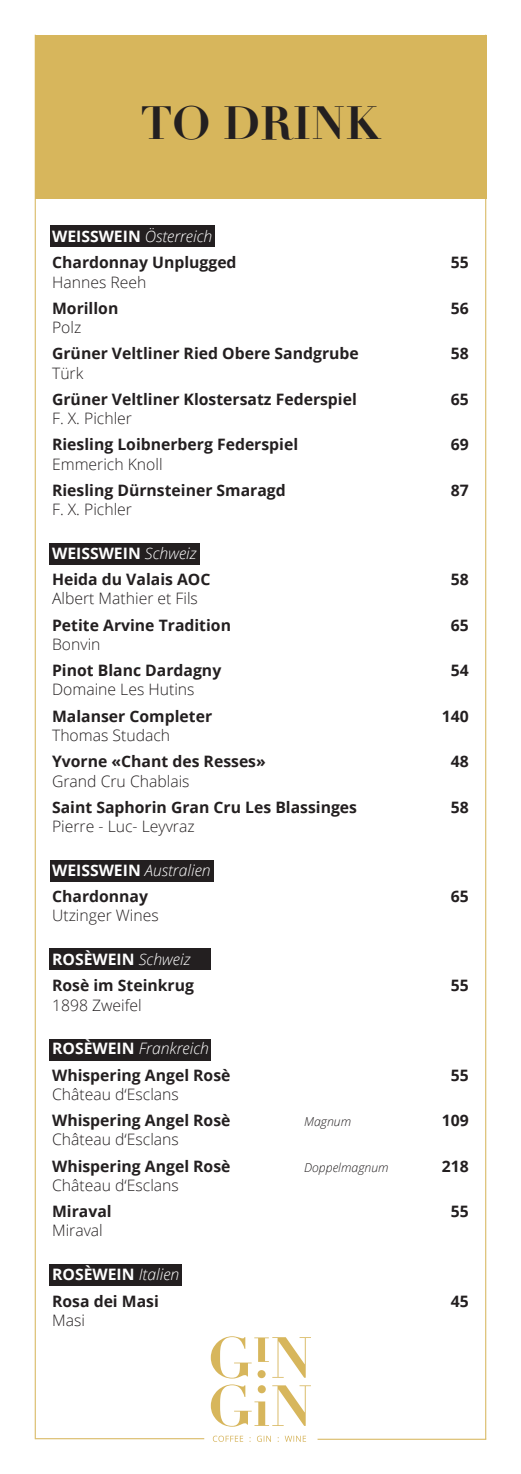
<style>
.page{position:relative;width:521px;height:1474px;background:#fff}
.page>*{position:absolute;margin:0;border:0;box-sizing:border-box;transform-origin:0 0}
.t1{font:700 45.5px "Didot";color:#231f20}
.t2{font:700 15.75px/26.2px "Open Sans";color:#231f20}
.t3{font:300 15.75px "Open Sans";color:#231f20}
.t4{font:italic 300 15.75px/26.2px "Open Sans";color:#fff}
.t5{font:italic 300 12.25px "Open Sans";color:#231f20}
.s1{color:#fff}
.s2{font-weight:300;font-style:italic;color:#fff}
.s3{font-weight:700;font-style:normal}
.s4{font-weight:700;font-style:normal;color:#231f20}
</style>
<div class="page">
<div style="left:50px;top:1038px;width:161px;height:22px;background:#231f20"></div>
<div style="left:50px;top:948px;width:161px;height:22px;background:#231f20"></div>
<div style="left:50px;top:860px;width:163px;height:22px;background:#231f20"></div>
<div style="left:50px;top:543px;width:150px;height:21px;background:#231f20"></div>
<div style="left:50px;top:225px;width:164px;height:22px;background:#231f20"></div>
<svg style="left:211px;top:1384px;width:99px;height:42px"></svg>
<svg style="left:211px;top:1336px;width:99px;height:42px"></svg>
<svg style="left:213px;top:1435px;width:93px;height:6px"></svg>
<hr style="left:485px;top:35px;width:1px;height:1404px;background:#d7b65c">
<hr style="left:35px;top:35px;width:1px;height:1404px;background:#d7b65c">
<hr style="left:36px;top:1438px;width:168px;height:1px;background:#d7b65c">
<hr style="left:317px;top:1438px;width:169px;height:1px;background:#d7b65c">
<div style="left:35px;top:35px;width:451px;height:163px;background:#d7b65c"></div>
<div style="left:50px;top:1263px;width:132px;height:22px;background:#231f20"></div>
<h1 class="t1" style="left:140px;top:94px;width:242px">TO DRINK</h1>
<p class="t2" style="left:52px;top:223px;width:186px"><span class="s1">WEISSWEIN</span> <span class="s2">Österreich<br></span>Chardonnay Unplugged</p>
<p class="t2" style="left:451px;top:249px;width:19px">55</p>
<p class="t3" style="left:52px;top:271px;width:96px">Hannes Reeh</p>
<p class="t2" style="left:52px;top:294px;width:68px">Morillon</p>
<p class="t2" style="left:451px;top:294px;width:19px">56</p>
<p class="t3" style="left:52px;top:316px;width:31px">Polz</p>
<p class="t2" style="left:52px;top:340px;width:308px">Grüner Veltliner Ried Obere Sandgrube</p>
<p class="t2" style="left:451px;top:340px;width:19px">58</p>
<p class="t3" style="left:52px;top:362px;width:33px">Türk</p>
<p class="t2" style="left:52px;top:385px;width:306px">Grüner Veltliner Klostersatz Federspiel</p>
<p class="t2" style="left:451px;top:385px;width:19px">65</p>
<p class="t3" style="left:52px;top:407px;width:81px">F. X. Pichler</p>
<p class="t2" style="left:52px;top:431px;width:248px">Riesling Loibnerberg Federspiel</p>
<p class="t2" style="left:451px;top:431px;width:19px">69</p>
<p class="t3" style="left:52px;top:453px;width:112px">Emmerich Knoll</p>
<p class="t2" style="left:52px;top:476px;width:235px">Riesling Dürnsteiner Smaragd</p>
<p class="t2" style="left:451px;top:476px;width:19px">87</p>
<p class="t3" style="left:52px;top:498px;width:81px">F. X. Pichler</p>
<p class="t2" style="left:52px;top:539px;width:160px"><span class="s1">WEISSWEIN</span> <span class="s2">Schweiz<br></span>Heida du Valais AOC</p>
<p class="t2" style="left:451px;top:566px;width:19px">58</p>
<p class="t3" style="left:52px;top:588px;width:147px">Albert Mathier et Fils</p>
<p class="t2" style="left:52px;top:611px;width:180px">Petite Arvine Tradition</p>
<p class="t2" style="left:451px;top:611px;width:19px">65</p>
<p class="t3" style="left:52px;top:633px;width:50px">Bonvin</p>
<p class="t2" style="left:52px;top:657px;width:171px">Pinot Blanc Dardagny</p>
<p class="t2" style="left:451px;top:657px;width:19px">54</p>
<p class="t3" style="left:52px;top:679px;width:144px">Domaine Les Hutins</p>
<p class="t2" style="left:52px;top:702px;width:162px">Malanser Completer</p>
<p class="t2" style="left:442px;top:702px;width:28px">140</p>
<p class="t3" style="left:52px;top:724px;width:120px">Thomas Studach</p>
<p class="t2" style="left:52px;top:748px;width:215px">Yvorne «Chant des Resses»</p>
<p class="t2" style="left:451px;top:748px;width:19px">48</p>
<p class="t3" style="left:52px;top:770px;width:139px">Grand Cru Chablais</p>
<p class="t2" style="left:52px;top:793px;width:306px">Saint Saphorin Gran Cru Les Blassinges</p>
<p class="t2" style="left:451px;top:793px;width:19px">58</p>
<p class="t3" style="left:52px;top:815px;width:144px">Pierre - Luc- Leyvraz</p>
<p class="t4" style="left:52px;top:856px;width:160px"><span class="s3">WEISSWEIN</span> Australien<br><span class="s4">Chardonnay</span></p>
<p class="t2" style="left:451px;top:882px;width:19px">65</p>
<p class="t3" style="left:52px;top:904px;width:108px">Utzinger Wines</p>
<p class="t2" style="left:52px;top:945px;width:143px"><span class="s1">ROSÈWEIN</span> <span class="s2">Schweiz<br></span>Rosè im Steinkrug</p>
<p class="t3" style="left:52px;top:994px;width:91px">1898 Zweifel</p>
<p class="t2" style="left:52px;top:1035px;width:180px"><span class="s1">ROSÈWEIN</span> <span class="s2">Frankreich<br></span>Whispering Angel Rosè</p>
<p class="t2" style="left:451px;top:972px;width:19px">55</p>
<p class="t2" style="left:451px;top:1061px;width:19px">55</p>
<p class="t3" style="left:52px;top:1083px;width:128px">Château d‘Esclans</p>
<p class="t2" style="left:52px;top:1106px;width:180px">Whispering Angel Rosè</p>
<p class="t5" style="left:304px;top:1113px;width:49px">Magnum</p>
<p class="t2" style="left:442px;top:1106px;width:28px">109</p>
<p class="t3" style="left:52px;top:1128px;width:128px">Château d‘Esclans</p>
<p class="t2" style="left:52px;top:1152px;width:180px">Whispering Angel Rosè</p>
<p class="t5" style="left:304px;top:1158px;width:86px">Doppelmagnum</p>
<p class="t2" style="left:442px;top:1152px;width:28px">218</p>
<p class="t3" style="left:52px;top:1174px;width:128px">Château d‘Esclans</p>
<p class="t2" style="left:52px;top:1197px;width:61px">Miraval</p>
<p class="t2" style="left:451px;top:1197px;width:19px">55</p>
<p class="t3" style="left:52px;top:1219px;width:52px">Miraval</p>
<p class="t2" style="left:52px;top:1260px;width:129px"><span class="s1">ROSÈWEIN</span> <span class="s2">Italien<br></span>Rosa dei Masi</p>
<p class="t2" style="left:451px;top:1287px;width:19px">45</p>
<p class="t3" style="left:52px;top:1309px;width:34px">Masi</p>
</div>
